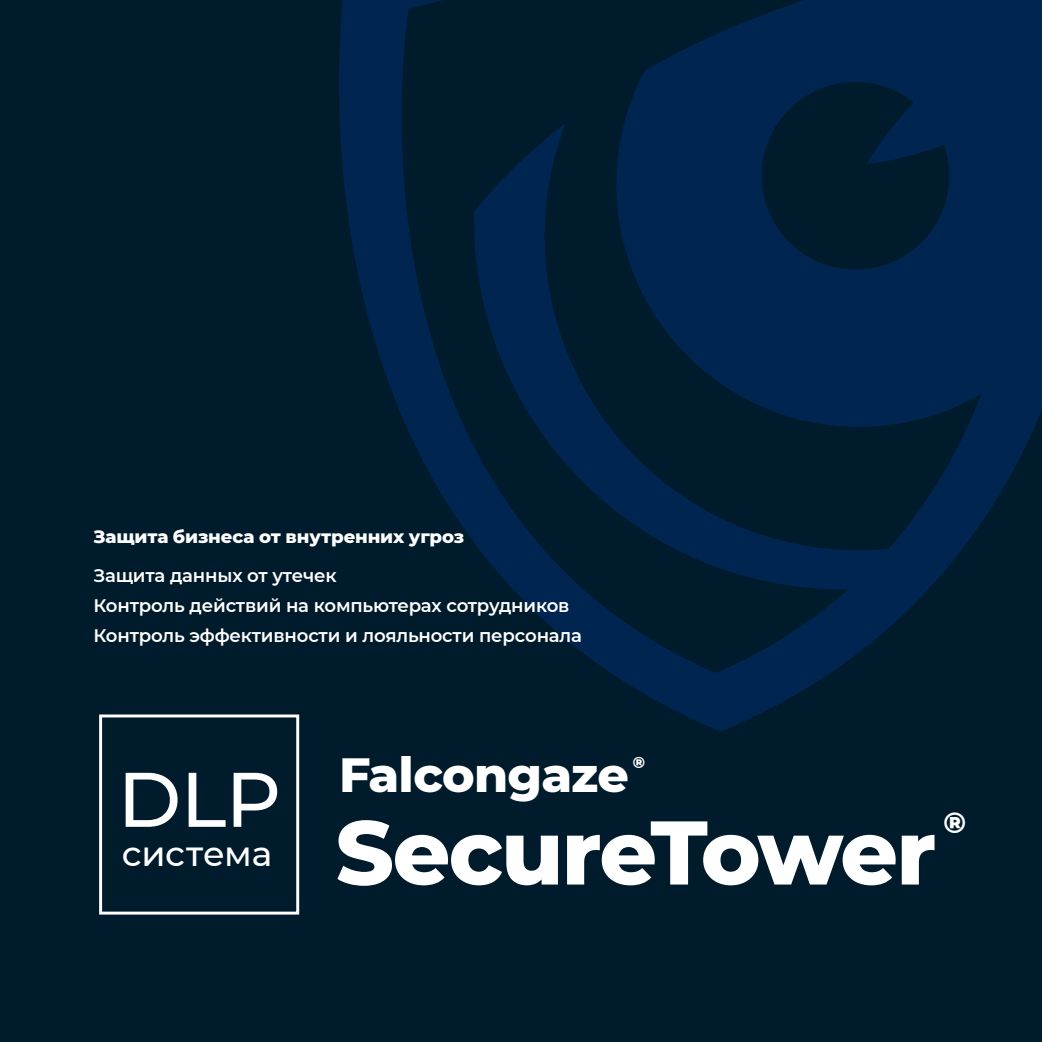
<style>
.page{position:relative;width:1042px;height:1042px;background:#001b2b}
.page>*{position:absolute;margin:0;border:0;box-sizing:border-box;transform-origin:0 0}
.t1{font:800 90.12px "Montserrat";letter-spacing:-.025em;color:#fff}
.t2{font:500 77.17px "Montserrat";color:#fff}
.t3{font:800 49px "Montserrat";letter-spacing:-.015em;color:#fff}
.t4{font:500 34.82px "Montserrat";letter-spacing:-.01em;color:#fff}
.t5{font:800 29.22px "Montserrat";color:#fff}
.t6{font:600 18.2px/29.6px "Montserrat";letter-spacing:-.01em;color:#fff}
.t7{font:800 18.2px/39.6px "Montserrat";letter-spacing:-.01em;color:#fff}
.t8{font:800 15.92px "Montserrat";color:#fff}
.s1{font-weight:600}
</style>
<div class="page">
<svg style="left:299px;top:0;width:743px;height:731px"></svg>
<div style="left:99px;top:714px;width:200px;height:200px;border:3px solid #fff"></div>
<p class="t7" style="left:94px;top:515px;width:372px">Защита бизнеса от внутренних угроз<br><span class="s1">Защита данных от утечек</span></p>
<p class="t6" style="left:94px;top:590px;width:490px">Контроль действий на компьютерах сотрудников<br>Контроль эффективности и лояльности персонала</p>
<p class="t2" style="left:118px;top:745px;width:165px">DLP</p>
<p class="t4" style="left:122px;top:829px;width:152px">система</p>
<p class="t3" style="left:339px;top:738px;width:291px">Falcongaze</p>
<p class="t8" style="left:633px;top:751px;width:14px">®</p>
<p class="t1" style="left:335px;top:786px;width:602px">SecureTower</p>
<p class="t5" style="left:943px;top:801px;width:24px">®</p>
</div>
